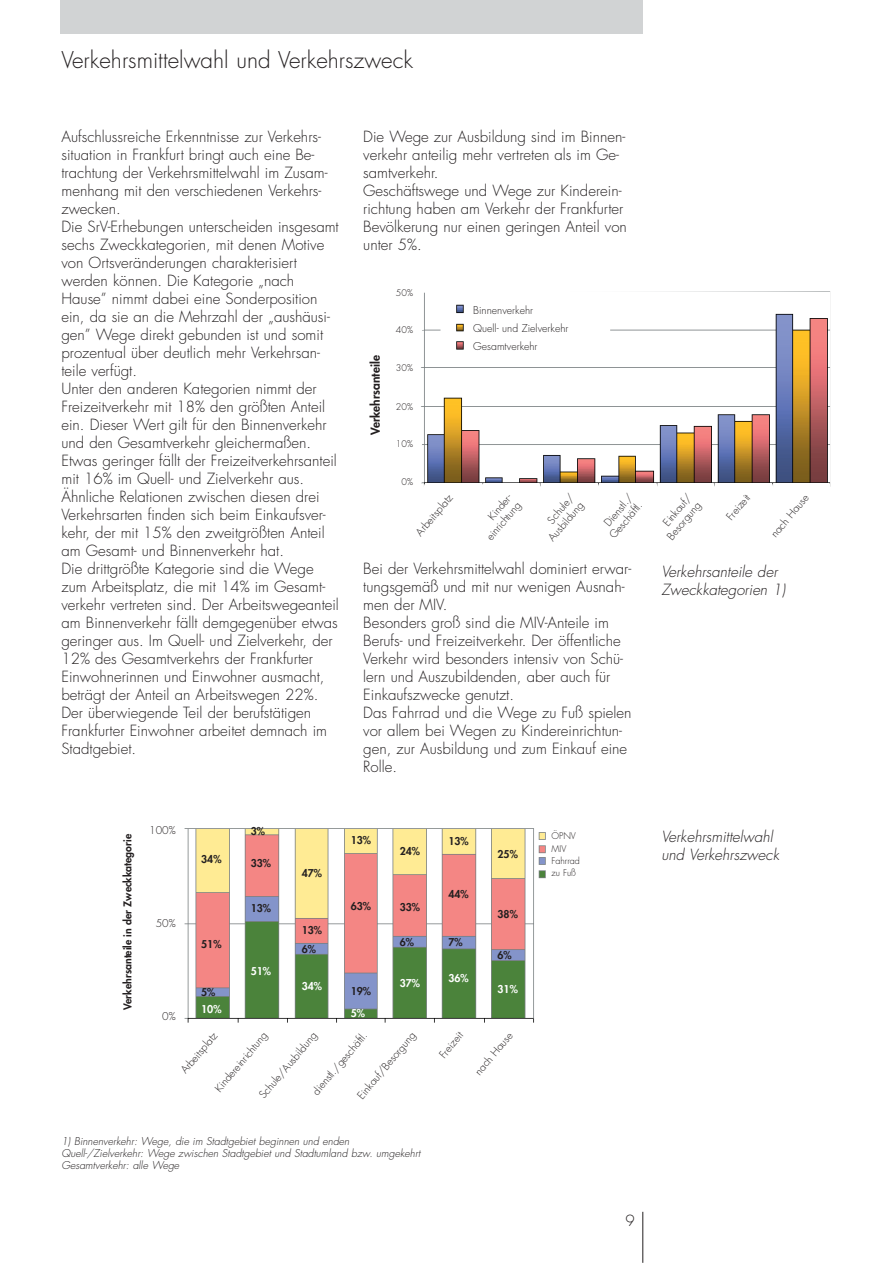
<style>
.page{position:relative;width:893px;height:1263px;background:#fff}
.page>*{position:absolute;margin:0;border:0;box-sizing:border-box;transform-origin:0 0}
.t1{font:300 22.5px "Futura";color:#231f20}
.t2{font:300 15px/18px "Futura";color:#231f20}
.t3{font:italic 300 15px/18px "Futura";color:#231f20}
.t4{font:800 12px "Futura";color:#231f20}
.t5{font:300 10.5px/12px "Futura";color:#231f20}
.t6{font:italic 300 10.5px/12px "Futura";color:#231f20}
.t7{font:800 10.5px/19.2px "Futura";color:#231f20}
.t8{font:800 10.5px "Futura";color:#fff}
.t9{font:300 9px/13.5px "Futura";color:#231f20}
</style>
<div class="page">
<div style="left:60px;top:0;width:582px;height:34px;background:#d1d3d4"></div>
<hr style="left:642px;top:1212px;width:1px;height:51px;background:#231f20">
<img style="left:184px;top:828px;width:362px;height:195px">
<img style="left:421px;top:291px;width:409px;height:196px">
<h1 class="t1" style="left:61px;top:50px;width:353px">Verkehrsmittelwahl und Verkehrszweck</h1>
<p class="t2" style="left:61px;top:128px;width:279px">Aufschlussreiche Erkenntnisse zur Verkehrs&shy;situation in Frankfurt bringt auch eine Be&shy;trachtung der Verkehrsmittelwahl im Zusam&shy;menhang mit den verschiedenen Verkehrs&shy;zwecken.<br>Die SrV-Erhebungen unterscheiden insgesamt sechs Zweckkategorien, mit denen Motive von Ortsveränderungen charakterisiert werden können. Die Kategorie „nach Hause” nimmt dabei eine Sonderposition ein, da sie an die Mehrzahl der „aushäusi&shy;gen” Wege direkt gebunden ist und somit prozentual über deutlich mehr Verkehrsan&shy;teile verfügt.<br>Unter den anderen Kategorien nimmt der Freizeitverkehr mit 18% den größten Anteil ein. Dieser Wert gilt für den Binnenverkehr und den Gesamtverkehr gleichermaßen.<br>Etwas geringer fällt der Freizeitverkehrsanteil mit 16% im Quell- und Zielverkehr aus.<br>Ähnliche Relationen zwischen diesen drei Verkehrsarten finden sich beim Einkaufsver&shy;kehr, der mit 15% den zweitgrößten Anteil am Gesamt- und Binnenverkehr hat.<br>Die drittgrößte Kategorie sind die Wege zum Arbeitsplatz, die mit 14% im Gesamt&shy;verkehr vertreten sind. Der Arbeitswegeanteil am Binnenverkehr fällt demgegenüber etwas geringer aus. Im Quell- und Zielverkehr, der 12% des Gesamtverkehrs der Frankfurter Einwohnerinnen und Einwohner ausmacht, beträgt der Anteil an Arbeitswegen 22%.<br>Der überwiegende Teil der berufstätigen Frankfurter Einwohner arbeitet demnach im Stadtgebiet.</p>
<p class="t2" style="left:363px;top:128px;width:265px">Die Wege zur Ausbildung sind im Binnen&shy;verkehr anteilig mehr vertreten als im Ge&shy;samtverkehr.<br>Geschäftswege und Wege zur Kinderein&shy;richtung haben am Verkehr der Frankfurter<br>Bevölkerung nur einen geringen Anteil von unter 5%.</p>
<p class="t4" style="left:369px;top:435px;width:81px;rotate:-90deg">Verkehrsanteile</p>
<p class="t9" style="left:396px;top:287px;width:19px">50%</p>
<p class="t9" style="left:396px;top:324px;width:19px">40%</p>
<p class="t9" style="left:396px;top:362px;width:19px">30%</p>
<p class="t9" style="left:396px;top:401px;width:19px">20%</p>
<p class="t9" style="left:396px;top:438px;width:19px">10%</p>
<p class="t9" style="left:401px;top:476px;width:13px">0%</p>
<p class="t5" style="left:473px;top:302px;width:97px;line-height:18px">Binnenverkehr<br>Quell- und Zielverkehr<br>Gesamtverkehr</p>
<p class="t5" style="left:414px;top:531px;width:52px;rotate:-50deg">Arbeitsplatz</p>
<p class="t5" style="left:475px;top:528px;width:51px;text-indent:17px;rotate:-50deg">Kinder&shy;einrichtung</p>
<p class="t5" style="left:537px;top:529px;width:49px;text-align:right;rotate:-50deg">Schule/<br>Ausbildung</p>
<p class="t5" style="left:598px;top:526px;width:46px;text-align:center;rotate:-50deg">Dienstl./<br>Geschäftl.</p>
<p class="t5" style="left:656px;top:527px;width:47px;text-align:right;rotate:-50deg">Einkauf/<br>Besorgung</p>
<p class="t5" style="left:724px;top:515px;width:32px;rotate:-50deg">Freizeit</p>
<p class="t5" style="left:769px;top:532px;width:54px;rotate:-50deg">nach Hause</p>
<p class="t2" style="left:363px;top:560px;width:270px">Bei der Verkehrsmittelwahl dominiert erwar&shy;tungsgemäß und mit nur wenigen Ausnah&shy;men der MIV.<br>Besonders groß sind die MIV-Anteile im Berufs- und Freizeitverkehr. Der öffentliche Verkehr wird besonders intensiv von Schü&shy;lern und Auszubildenden, aber auch für Einkaufszwecke genutzt.<br>Das Fahrrad und die Wege zu Fuß spielen vor allem bei Wegen zu Kindereinrichtun&shy;gen, zur Ausbildung und zum Einkauf eine Rolle.</p>
<p class="t3" style="left:661px;top:564px;width:125px">Verkehrsanteile der<br>Zweckkategorien 1)</p>
<p class="t7" style="left:119px;top:1010px;width:177px;rotate:-90deg">Verkehrsanteile in der Zweckkategorie</p>
<p class="t5" style="left:149px;top:825px;width:28px">100%</p>
<p class="t7" style="left:251px;top:822px;width:16px">3%</p>
<p class="t7" style="left:251px;top:854px;width:22px">33%</p>
<p class="t7" style="left:251px;top:900px;width:22px">13%</p>
<p class="t7" style="left:351px;top:832px;width:22px">13%</p>
<p class="t7" style="left:448px;top:833px;width:22px">13%</p>
<p class="t7" style="left:399px;top:842px;width:22px">24%</p>
<p class="t7" style="left:497px;top:845px;width:22px">25%</p>
<p class="t7" style="left:201px;top:850px;width:22px">34%</p>
<p class="t7" style="left:302px;top:864px;width:22px">47%</p>
<p class="t7" style="left:448px;top:885px;width:22px">44%</p>
<p class="t7" style="left:448px;top:934px;width:16px">7%</p>
<p class="t8" style="left:448px;top:973px;width:22px">36%</p>
<p class="t7" style="left:351px;top:898px;width:22px">63%</p>
<p class="t7" style="left:399px;top:898px;width:22px">33%</p>
<p class="t7" style="left:399px;top:933px;width:16px">6%</p>
<p class="t8" style="left:399px;top:978px;width:22px">37%</p>
<p class="t7" style="left:497px;top:906px;width:22px">38%</p>
<p class="t7" style="left:497px;top:946px;width:16px">6%</p>
<p class="t8" style="left:497px;top:984px;width:22px">31%</p>
<p class="t5" style="left:156px;top:918px;width:21px">50%</p>
<p class="t7" style="left:302px;top:921px;width:22px">13%<br>6%</p>
<p class="t8" style="left:302px;top:981px;width:22px">34%</p>
<p class="t7" style="left:201px;top:936px;width:22px">51%</p>
<p class="t8" style="left:251px;top:966px;width:22px">51%</p>
<p class="t7" style="left:351px;top:982px;width:22px">19%</p>
<p class="t8" style="left:351px;top:1008px;width:16px">5%</p>
<p class="t7" style="left:201px;top:983px;width:16px">5%</p>
<p class="t8" style="left:201px;top:1004px;width:22px">10%</p>
<p class="t5" style="left:179px;top:1069px;width:52px;rotate:-50deg">Arbeitsplatz</p>
<p class="t5" style="left:162px;top:1011px;width:15px">0%</p>
<p class="t5" style="left:356px;top:1094px;width:85px;rotate:-50deg">Einkauf/Besorgung</p>
<p class="t5" style="left:437px;top:1053px;width:32px;rotate:-50deg">Freizeit</p>
<p class="t5" style="left:473px;top:1070px;width:54px;rotate:-50deg">nach Hause</p>
<p class="t5" style="left:213px;top:1087px;width:76px;rotate:-50deg">Kindereinrichtung</p>
<p class="t5" style="left:257px;top:1094px;width:84px;rotate:-50deg">Schule/Ausbildung</p>
<p class="t5" style="left:311px;top:1090px;width:80px;rotate:-50deg">dienstl./geschäftl.</p>
<p class="t6" style="left:61px;top:1137px;width:360px">1) Binnenverkehr: Wege, die im Stadtgebiet beginnen und enden<br>Quell-/Zielverkehr: Wege zwischen Stadtgebiet und Stadtumland bzw. umgekehrt<br>Gesamtverkehr: alle Wege</p>
<p class="t9" style="left:551px;top:830px;width:26px">ÖPNV<br>MIV</p>
<p class="t9" style="left:551px;top:856px;width:30px;line-height:12px">Fahrrad zu Fuß</p>
<p class="t3" style="left:661px;top:828px;width:119px">Verkehrsmittelwahl und Verkehrszweck</p>
<p class="t2" style="left:625px;top:1213px;width:11px">9</p>
</div>
